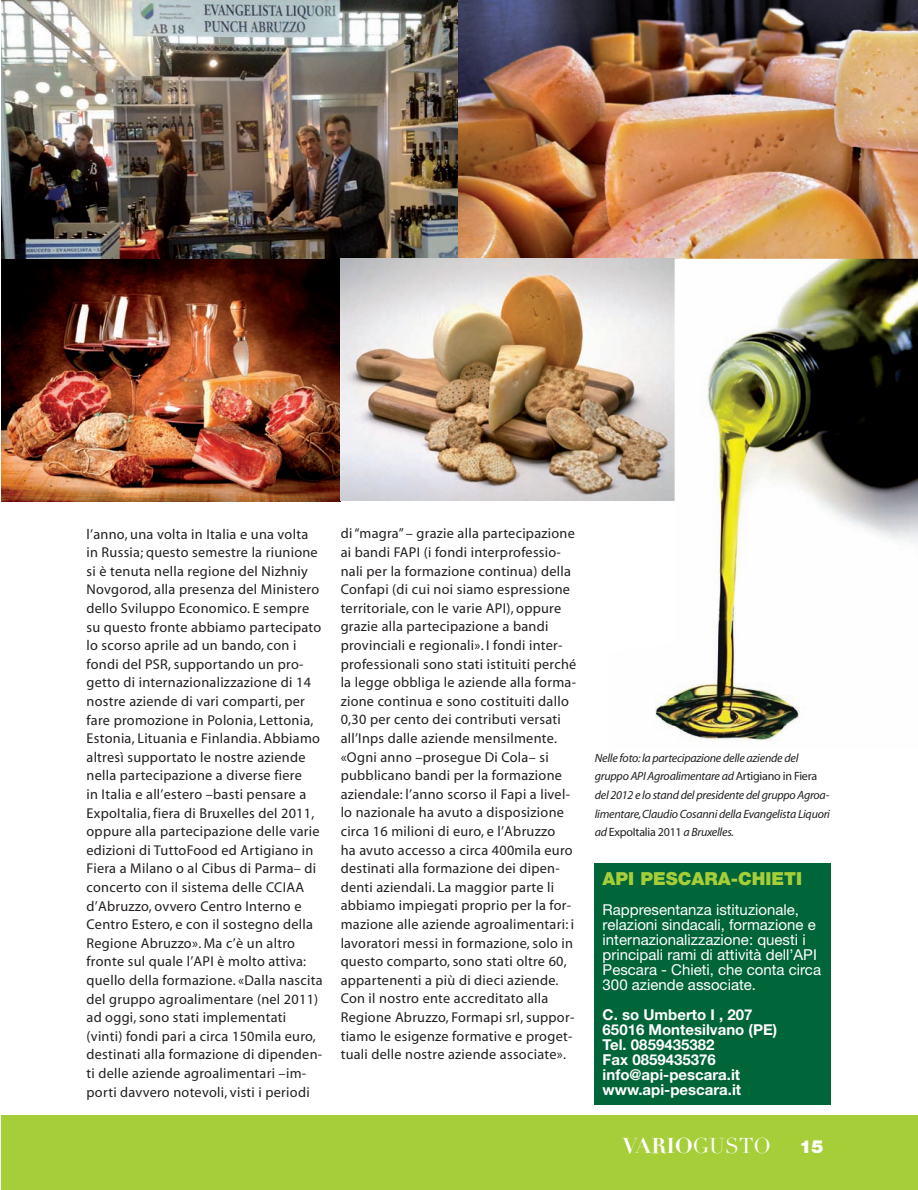
<style>
.page{position:relative;width:918px;height:1190px;background:#fff}
.page>*{position:absolute;margin:0;border:0;box-sizing:border-box;transform-origin:0 0}
.t1{font:700 21px "Didot";color:#fff}
.t2{font:900 18px "Helvetica Neue";color:#a6ce39}
.t3{font:900 18px "Helvetica Neue";color:#fff}
.t4{font:15px/15px "Helvetica Neue";color:#fff}
.t5{font:700 15px/15px "Helvetica Neue";color:#fff}
.t6{font:14.25px/18.6px "Myriad";letter-spacing:.02em;color:#231f20}
.t7{font:italic 12px/18.6px "Myriad";letter-spacing:-.02em;color:#231f20}
.s1{font-style:normal}
.s2{font-weight:400}
</style>
<div class="page">
<div style="left:1px;top:1115px;width:917px;height:74px;background:#a6ce39"></div>
<img style="left:1px;top:0;width:917px;height:259px">
<img style="left:1px;top:259px;width:608px;height:242px">
<div style="left:594px;top:862px;width:237px;height:242px;background:#006539"></div>
<img style="left:609px;top:259px;width:309px;height:482px">
<p class="t6" style="left:86px;top:525px;width:238px">l’anno, una volta in Italia e una volta in Russia; questo semestre la riunione si è tenuta nella regione del Nizhniy Novgorod, alla presenza del Ministero dello Sviluppo Economico. E sempre su questo fronte abbiamo partecipato lo scorso aprile ad un bando, con i fondi del PSR, supportando un pro&shy;getto di internazionalizzazione di 14 nostre aziende di vari comparti, per fare promozione in Polonia, Lettonia, Estonia, Lituania e Finlandia. Abbiamo altresì supportato le nostre aziende nella partecipazione a diverse fiere<br>in Italia e all’estero –basti pensare a ExpoItalia, fiera di Bruxelles del 2011, oppure alla partecipazione delle varie edizioni di TuttoFood ed Artigiano in Fiera a Milano o al Cibus di Parma– di concerto con il sistema delle CCIAA d’Abruzzo, ovvero Centro Interno e Centro Estero, e con il sostegno della Regione Abruzzo». Ma c’è un altro fronte sul quale l’API è molto attiva: quello della formazione. «Dalla nascita del gruppo agroalimentare (nel 2011) ad oggi, sono stati implementati (vinti) fondi pari a circa 150mila euro, destinati alla formazione di dipenden&shy;ti delle aziende agroalimentari –im&shy;porti davvero notevoli, visti i periodi</p>
<p class="t6" style="left:341px;top:525px;width:237px">di “magra” – grazie alla partecipazione ai bandi FAPI (i fondi interprofessio&shy;nali per la formazione continua) della Confapi (di cui noi siamo espressione territoriale, con le varie API), oppure grazie alla partecipazione a bandi provinciali e regionali». I fondi inter&shy;professionali sono stati istituiti perché la legge obbliga le aziende alla forma&shy;zione continua e sono costituiti dallo 0,30 per cento dei contributi versati all’Inps dalle aziende mensilmente. «Ogni anno –prosegue Di Cola– si pubblicano bandi per la formazione aziendale: l’anno scorso il Fapi a livel&shy;lo nazionale ha avuto a disposizione circa 16 milioni di euro, e l’Abruzzo<br>ha avuto accesso a circa 400mila euro destinati alla formazione dei dipen&shy;denti aziendali. La maggior parte li abbiamo impiegati proprio per la for&shy;mazione alle aziende agroalimentari: i lavoratori messi in formazione, solo in questo comparto, sono stati oltre 60, appartenenti a più di dieci aziende.<br>Con il nostro ente accreditato alla Regione Abruzzo, Formapi srl, suppor&shy;tiamo le esigenze formative e proget&shy;tuali delle nostre aziende associate».</p>
<p class="t7" style="left:595px;top:749px;width:237px">Nelle foto: la partecipazione delle aziende del gruppo API Agroalimentare ad <span class="s1">Artigiano in Fiera </span>del 2012 e lo stand del presidente del gruppo Agroa&shy;limentare, Claudio Cosanni della Evangelista Liquori ad <span class="s1">ExpoItalia 2011</span> a Bruxelles.</p>
<p class="t2" style="left:602px;top:868px;width:201px">API PESCARA-CHIETI</p>
<p class="t4" style="left:602px;top:902px;width:220px">Rappresentanza istituzionale, relazioni sindacali, formazione e internazionalizzazione: questi i principali rami di attività dell’API Pescara - Chieti, che conta circa 300 aziende associate.</p>
<p class="t5" style="left:602px;top:1007px;width:176px">C. so Umberto I , 207<br>65016 Montesilvano (PE)<br>Tel. 0859435382<br>Fax 0859435376 info@api-pescara.it www.api-pescara.it</p>
<h1 class="t1" style="left:622px;top:1132px;width:150px">VARIO<span class="s2">GUSTO</span></h1>
<p class="t3" style="left:799px;top:1135px;width:26px">15</p>
</div>
